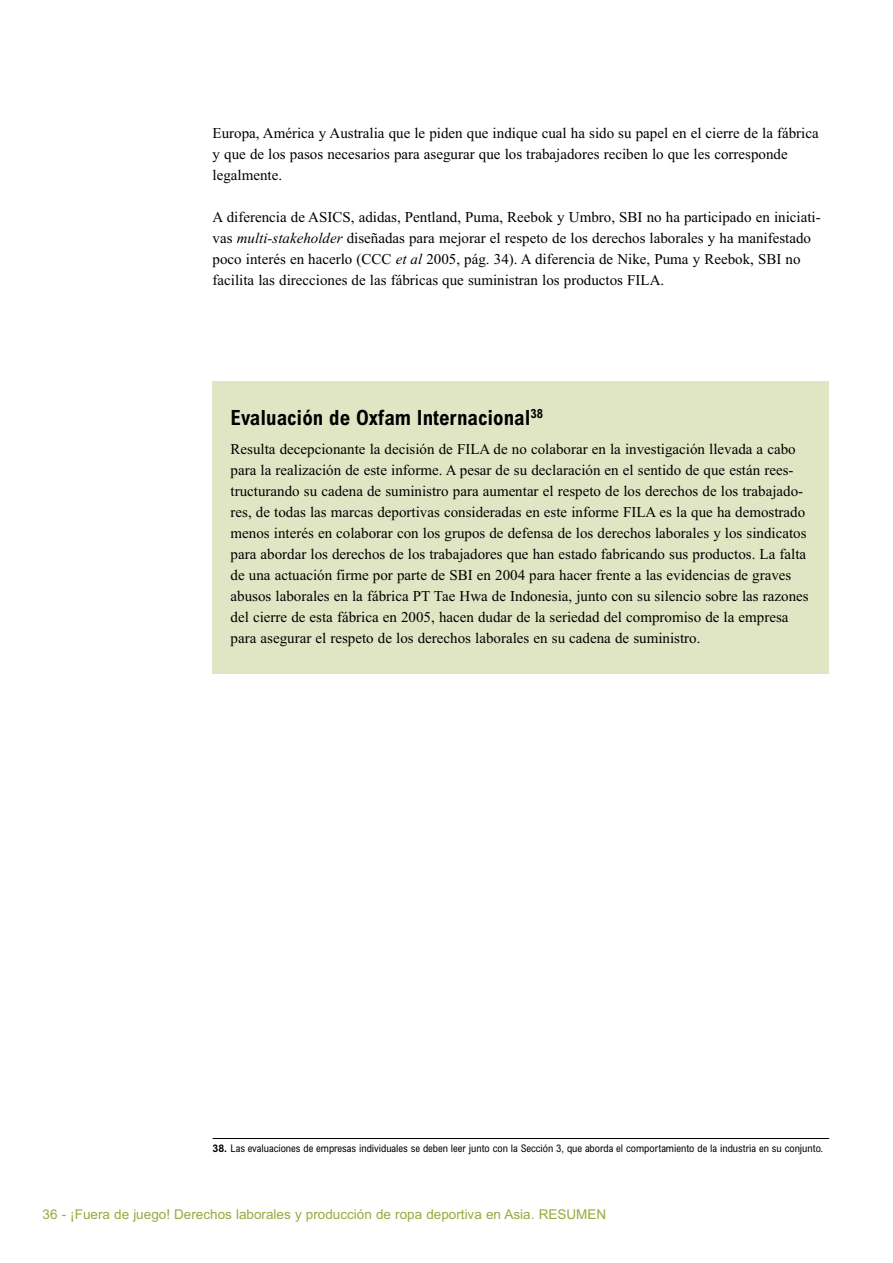
<style>
.page{position:relative;width:893px;height:1263px;background:#fff}
.page>*{position:absolute;margin:0;border:0;box-sizing:border-box;transform-origin:0 0}
.t1{font:700 condensed 21px "Arial";color:#000}
.t2{font:15px/21px "Times New Roman";color:#000}
.t3{font:13.5px "Arial";color:#98aa3a}
.t4{font:condensed 10.5px "Arial";color:#000}
.s1{font-style:italic}
.s2{font-weight:700;font-stretch:normal}
</style>
<div class="page">
<div style="left:213px;top:382px;width:616px;height:292px;background:#e0e6c4"></div>
<hr style="left:213px;top:1138px;width:616px;height:1px;background:#000">
<p class="t2" style="left:213px;top:122px;width:608px">Europa, América y Australia que le piden que indique cual ha sido su papel en el cierre de la fábrica y que de los pasos necesarios para asegurar que los trabajadores reciben lo que les corresponde legalmente.</p>
<p class="t2" style="left:213px;top:206px;width:610px">A diferencia de ASICS, adidas, Pentland, Puma, Reebok y Umbro, SBI no ha participado en iniciati&shy;vas <span class="s1">multi-stakeholder</span> diseñadas para mejorar el respeto de los derechos laborales y ha manifestado poco interés en hacerlo (CCC <span class="s1">et al</span> 2005, pág. 34). A diferencia de Nike, Puma y Reebok, SBI no facilita las direcciones de las fábricas que suministran los productos FILA.</p>
<h1 class="t1" style="left:231px;top:410px;width:314px">Evaluación de Oxfam Internacional<sup>38</sup></h1>
<p class="t2" style="left:231px;top:439px;width:580px">Resulta decepcionante la decisión de FILA de no colaborar en la investigación llevada a cabo para la realización de este informe. A pesar de su declaración en el sentido de que están rees&shy;tructurando su cadena de suministro para aumentar el respeto de los derechos de los trabajado&shy;res, de todas las marcas deportivas consideradas en este informe FILA es la que ha demostrado menos interés en colaborar con los grupos de defensa de los derechos laborales y los sindicatos para abordar los derechos de los trabajadores que han estado fabricando sus productos. La falta de una actuación firme por parte de SBI en 2004 para hacer frente a las evidencias de graves abusos laborales en la fábrica PT Tae Hwa de Indonesia, junto con su silencio sobre las razones del cierre de esta fábrica en 2005, hacen dudar de la seriedad del compromiso de la empresa para asegurar el respeto de los derechos laborales en su cadena de suministro.</p>
<p class="t4" style="left:213px;top:1145px;width:612px"><span class="s2">38.</span> Las evaluaciones de empresas individuales se deben leer junto con la Sección 3, que aborda el comportamiento de la industria en su conjunto.</p>
<p class="t3" style="left:43px;top:1206px;width:565px">36 - ¡Fuera de juego! Derechos laborales y producción de ropa deportiva en Asia. RESUMEN</p>
</div>
